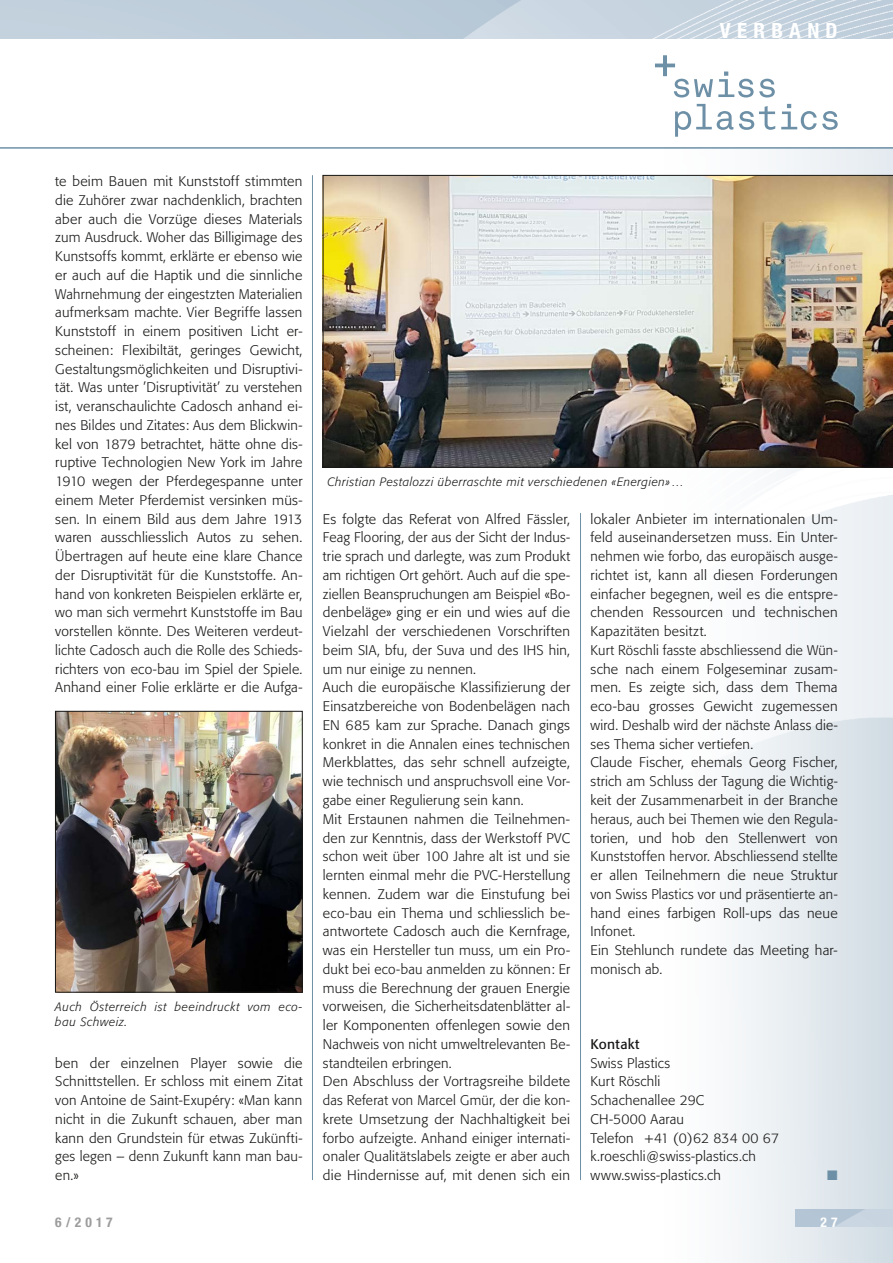
<style>
.page{position:relative;width:893px;height:1263px;background:#fff}
.page>*{position:absolute;margin:0;border:0;box-sizing:border-box;transform-origin:0 0}
.t1{font:700 condensed 21px "Helvetica Neue LT Std";letter-spacing:.3em;color:#fff}
.t2{font:300 13.8px/18.8px "Formata";letter-spacing:.02em;color:#181716}
.t3{font:13.8px "Formata";letter-spacing:.02em;color:#181716}
.t4{font:13.8px "Zapf Dingbats ITC";color:#6d90a7}
.t5{font:700 condensed 13.5px "Helvetica Neue LT Std";color:#9c9c9d}
.t6{font:700 condensed 13.5px "Helvetica Neue LT Std";color:#fff}
.t7{font:italic 300 12px/15px "Formata";letter-spacing:.05em;color:#181716}
</style>
<div class="page">
<img style="left:658px;top:149px;width:235px;height:1114px">
<img style="left:0;top:0;width:893px;height:38px">
<img style="left:795px;top:1210px;width:98px;height:17px">
<svg style="left:655px;top:55px;width:120px;height:42px"></svg>
<svg style="left:675px;top:104px;width:58px;height:33px"></svg>
<svg style="left:739px;top:106px;width:36px;height:24px"></svg>
<svg style="left:781px;top:104px;width:57px;height:26px"></svg>
<hr style="left:0;top:147px;width:893px;height:2px;background:#6d90a7">
<img style="left:323px;top:175px;width:570px;height:292px">
<img style="left:57px;top:713px;width:243px;height:277px">
<div style="left:55px;top:711px;width:247px;height:281px;border:1px solid #181716"></div>
<hr style="left:312px;top:175px;width:1px;height:1005px;background:#6d90a7">
<hr style="left:580px;top:513px;width:1px;height:667px;background:#6d90a7">
<h1 class="t1" style="left:720px;top:18px;width:120px">VERBAND</h1>
<p class="t2" style="left:55px;top:172px;width:249px;text-align:justify">te beim Bauen mit Kunststoff stimmten die Zuhörer zwar nachdenklich, brachten aber auch die Vorzüge dieses Materials zum Ausdruck. Woher das Billigimage des Kunstsoffs kommt, erklärte er ebenso wie er auch auf die Haptik und die sinnliche Wahrnehmung der eingestzten Materialien aufmerksam machte. Vier Begriffe lassen Kunststoff in einem positiven Licht er&shy;scheinen: Flexibiltät, geringes Gewicht, Gestaltungsmöglichkeiten und Disruptivi&shy;tät. Was unter ’Disruptivität’ zu verstehen ist, veranschaulichte Cadosch anhand ei&shy;nes Bildes und Zitates: Aus dem Blickwin&shy;kel von 1879 betrachtet, hätte ohne dis&shy;ruptive Technologien New York im Jahre 1910 wegen der Pferdegespanne unter einem Meter Pferdemist versinken müs&shy;sen. In einem Bild aus dem Jahre 1913 waren ausschliesslich Autos zu sehen.<br>Übertragen auf heute eine klare Chance der Disruptivität für die Kunststoffe. An&shy;hand von konkreten Beispielen erklärte er, wo man sich vermehrt Kunststoffe im Bau vorstellen könnte. Des Weiteren verdeut&shy;lichte Cadosch auch die Rolle des Schieds&shy;richters von eco-bau im Spiel der Spiele.<br>Anhand einer Folie erklärte er die Aufga-</p>
<p class="t7" style="left:55px;top:999px;width:249px">Auch Österreich ist beeindruckt vom eco&shy;bau Schweiz.</p>
<p class="t2" style="left:55px;top:1053px;width:249px;text-align:justify">ben der einzelnen Player sowie die Schnittstellen. Er schloss mit einem Zitat von Antoine de Saint-Exupéry: «Man kann nicht in die Zukunft schauen, aber man kann den Grundstein für etwas Zukünfti&shy;ges legen – denn Zukunft kann man bau&shy;en.»</p>
<p class="t7" style="left:327px;top:474px;width:358px">Christian Pestalozzi überraschte mit verschiedenen «Energien» …</p>
<p class="t2" style="left:323px;top:510px;width:249px">Es folgte das Referat von Alfred Fässler, Feag Flooring, der aus der Sicht der Indus&shy;trie sprach und darlegte, was zum Produkt am richtigen Ort gehört. Auch auf die spe&shy;ziellen Beanspruchungen am Beispiel «Bo&shy;denbeläge» ging er ein und wies auf die Vielzahl der verschiedenen Vorschriften beim SIA, bfu, der Suva und des IHS hin, um nur einige zu nennen.<br>Auch die europäische Klassifizierung der Einsatzbereiche von Bodenbelägen nach EN 685 kam zur Sprache. Danach gings konkret in die Annalen eines technischen Merkblattes, das sehr schnell aufzeigte, wie technisch und anspruchsvoll eine Vor&shy;gabe einer Regulierung sein kann.<br>Mit Erstaunen nahmen die Teilnehmen&shy;den zur Kenntnis, dass der Werkstoff PVC schon weit über 100 Jahre alt ist und sie lernten einmal mehr die PVC-Herstellung kennen. Zudem war die Einstufung bei eco-bau ein Thema und schliesslich be&shy;antwortete Cadosch auch die Kernfrage, was ein Hersteller tun muss, um ein Pro&shy;dukt bei eco-bau anmelden zu können: Er muss die Berechnung der grauen Energie vorweisen, die Sicherheitsdatenblätter al&shy;ler Komponenten offenlegen sowie den Nachweis von nicht umweltrelevanten Be&shy;standteilen erbringen.<br>Den Abschluss der Vortragsreihe bildete das Referat von Marcel Gmür, der die kon&shy;krete Umsetzung der Nachhaltigkeit bei forbo aufzeigte. Anhand einiger internati&shy;onaler Qualitätslabels zeigte er aber auch die Hindernisse auf, mit denen sich ein</p>
<p class="t2" style="left:590px;top:510px;width:249px">lokaler Anbieter im internationalen Um&shy;feld auseinandersetzen muss. Ein Unter&shy;nehmen wie forbo, das europäisch ausge&shy;richtet ist, kann all diesen Forderungen einfacher begegnen, weil es die entspre&shy;chenden Ressourcen und technischen Kapazitäten besitzt.<br>Kurt Röschli fasste abschliessend die Wün&shy;sche nach einem Folgeseminar zusam&shy;men. Es zeigte sich, dass dem Thema eco-bau grosses Gewicht zugemessen wird. Deshalb wird der nächste Anlass die&shy;ses Thema sicher vertiefen.<br>Claude Fischer, ehemals Georg Fischer, strich am Schluss der Tagung die Wichtig&shy;keit der Zusammenarbeit in der Branche heraus, auch bei Themen wie den Regula&shy;torien, und hob den Stellenwert von Kunststoffen hervor. Abschliessend stellte er allen Teilnehmern die neue Struktur von Swiss Plastics vor und präsentierte an&shy;hand eines farbigen Roll-ups das neue Infonet.<br>Ein Stehlunch rundete das Meeting har&shy;monisch ab.</p>
<p class="t3" style="left:590px;top:1035px;width:51px">Kontakt</p>
<p class="t2" style="left:590px;top:1053px;width:190px">Swiss Plastics<br>Kurt Röschli<br>Schachenallee 29C<br>CH-5000 Aarau<br>Telefon +41 (0)62 834 00 67 k.roeschli@swiss-plastics.ch www.swiss-plastics.ch</p>
<p class="t4" style="left:827px;top:1169px;width:12px">■</p>
<p class="t5" style="left:55px;top:1214px;width:59px">6/2017</p>
<p class="t6" style="left:820px;top:1214px;width:19px">2 7</p>
</div>
